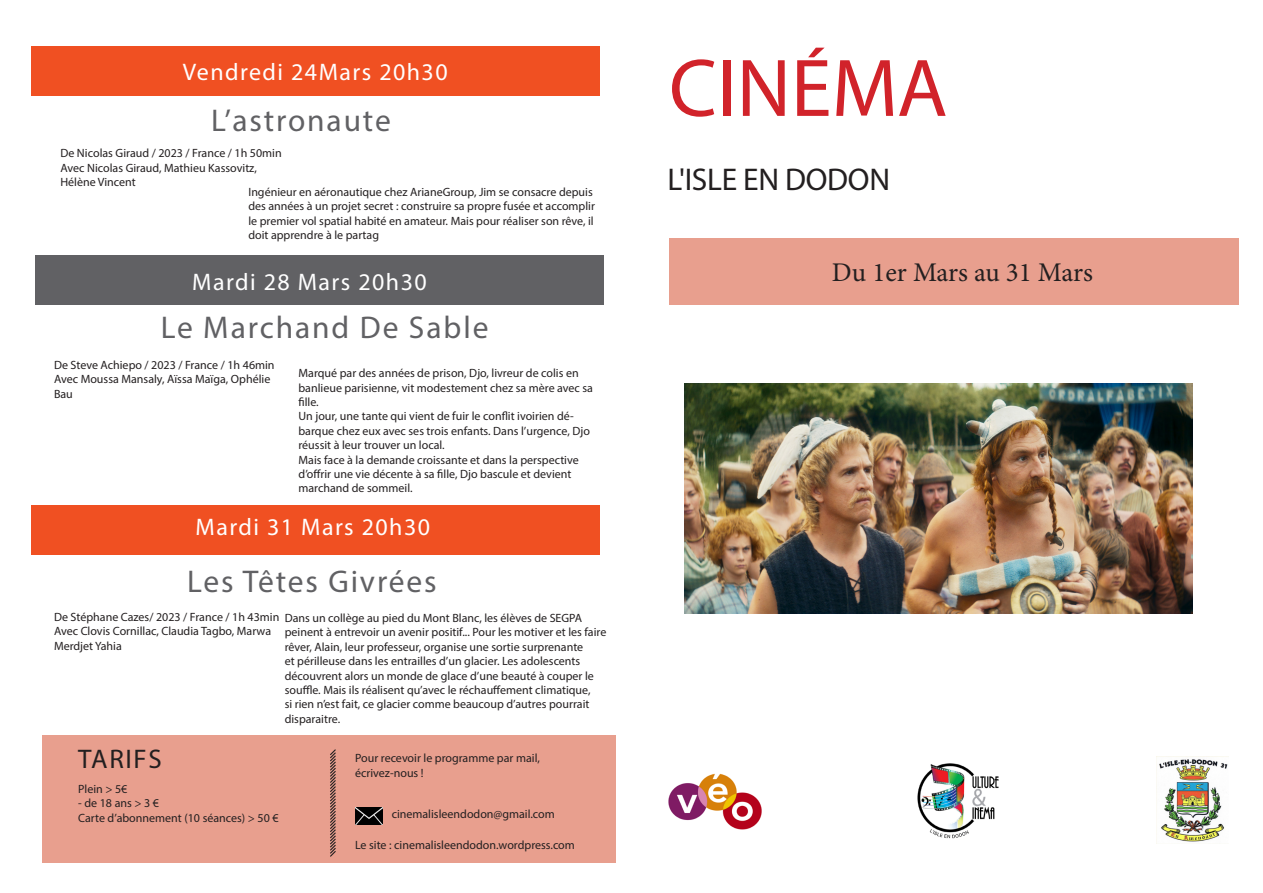
<style>
.page{position:relative;width:1263px;height:893px;background:#fff}
.page>*{position:absolute;margin:0;border:0;box-sizing:border-box;transform-origin:0 0}
.t1{font:82.5px "Myriad Pro";color:#d1232a}
.t2{font:31.5px "Myriad Pro";letter-spacing:.06em;color:#616164}
.t3{font:31.5px "Myriad Pro";letter-spacing:-.01em;color:#231f20}
.t4{font:27px "Minion Pro";letter-spacing:-.005em;color:#231f20}
.t5{font:27px "Myriad Pro";letter-spacing:.06em;color:#231f20}
.t6{font:24px "Myriad Pro";letter-spacing:.06em;color:#fff}
.t7{font:12px/14.4px "Myriad Pro";color:#231f20}
</style>
<div class="page">
<div style="left:669px;top:238px;width:570px;height:66px;background:#e89f8e"></div>
<img style="left:1156px;top:756px;width:73px;height:88px">
<img style="left:917px;top:763px;width:82px;height:76px">
<img style="left:668px;top:773px;width:94px;height:56px">
<div style="left:43px;top:736px;width:573px;height:127px;background:#e89f8e"></div>
<svg style="left:330px;top:749px;width:6px;height:108px"></svg>
<img style="left:355px;top:807px;width:27px;height:18px">
<div style="left:31px;top:46px;width:569px;height:49px;background:#f05022"></div>
<div style="left:35px;top:255px;width:568px;height:49px;background:#616164"></div>
<div style="left:31px;top:505px;width:569px;height:50px;background:#f05022"></div>
<img style="left:684px;top:383px;width:508px;height:230px">
<p class="t6" style="left:183px;top:57px;width:266px">Vendredi 24Mars 20h30</p>
<p class="t2" style="left:211px;top:101px;width:181px">L’astronaute</p>
<p class="t7" style="left:60px;top:146px;width:223px">De Nicolas Giraud / 2023 / France / 1h 50min</p>
<p class="t7" style="left:60px;top:160px;width:198px">Avec Nicolas Giraud, Mathieu Kassovitz,<br>Hélène Vincent</p>
<p class="t7" style="left:248px;top:184px;width:348px">Ingénieur en aéronautique chez ArianeGroup, Jim se consacre depuis des années à un projet secret : construire sa propre fusée et accomplir le premier vol spatial habité en amateur. Mais pour réaliser son rêve, il doit apprendre à le partag</p>
<p class="t6" style="left:192px;top:267px;width:236px">Mardi 28 Mars 20h30</p>
<p class="t2" style="left:161px;top:308px;width:329px">Le Marchand De Sable</p>
<p class="t7" style="left:54px;top:357px;width:222px">De Steve Achiepo / 2023 / France / 1h 46min</p>
<p class="t7" style="left:54px;top:372px;width:218px">Avec Moussa Mansaly, Aïssa Maïga, Ophélie<br>Bau</p>
<p class="t7" style="left:298px;top:366px;width:296px">Marqué par des années de prison, Djo, livreur de colis en banlieue parisienne, vit modestement chez sa mère avec sa fille.</p>
<p class="t7" style="left:298px;top:409px;width:293px">Un jour, une tante qui vient de fuir le conflit ivoirien dé- barque chez eux avec ses trois enfants. Dans l’urgence, Djo réussit à leur trouver un local.</p>
<p class="t7" style="left:298px;top:452px;width:282px">Mais face à la demande croissante et dans la perspective d’offrir une vie décente à sa fille, Djo bascule et devient marchand de sommeil.</p>
<p class="t6" style="left:196px;top:512px;width:236px">Mardi 31 Mars 20h30</p>
<p class="t2" style="left:187px;top:562px;width:251px">Les Têtes Givrées</p>
<p class="t7" style="left:54px;top:609px;width:227px">De Stéphane Cazes/ 2023 / France / 1h 43min</p>
<p class="t7" style="left:54px;top:624px;width:219px">Avec Clovis Cornillac, Claudia Tagbo, Marwa<br>Merdjet Yahia</p>
<p class="t7" style="left:285px;top:611px;width:323px">Dans un collège au pied du Mont Blanc, les élèves de SEGPA peinent à entrevoir un avenir positif... Pour les motiver et les faire rêver, Alain, leur professeur, organise une sortie surprenante<br>et périlleuse dans les entrailles d’un glacier. Les adolescents découvrent alors un monde de glace d’une beauté à couper le souffle. Mais ils réalisent qu’avec le réchauffement climatique,<br>si rien n’est fait, ce glacier comme beaucoup d’autres pourrait disparaitre.</p>
<p class="t5" style="left:78px;top:742px;width:85px">TARIFS</p>
<p class="t7" style="left:78px;top:782px;width:51px">Plein &gt; 5€</p>
<p class="t7" style="left:78px;top:796px;width:82px">- de 18 ans &gt; 3 €</p>
<p class="t7" style="left:78px;top:810px;width:202px">Carte d’abonnement (10 séances) &gt; 50 €</p>
<p class="t7" style="left:355px;top:751px;width:186px">Pour recevoir le programme par mail,</p>
<p class="t7" style="left:355px;top:765px;width:70px">écrivez-nous !</p>
<p class="t7" style="left:392px;top:807px;width:165px">cinemalisleendodon@gmail.com</p>
<p class="t7" style="left:355px;top:838px;width:221px">Le site : cinemalisleendodon.wordpress.com</p>
<p class="t1" style="left:669px;top:37px;width:280px">CINÉMA</p>
<p class="t3" style="left:668px;top:160px;width:224px">L'ISLE EN DODON</p>
<p class="t4" style="left:832px;top:255px;width:262px">Du 1er Mars au 31 Mars</p>
</div>
